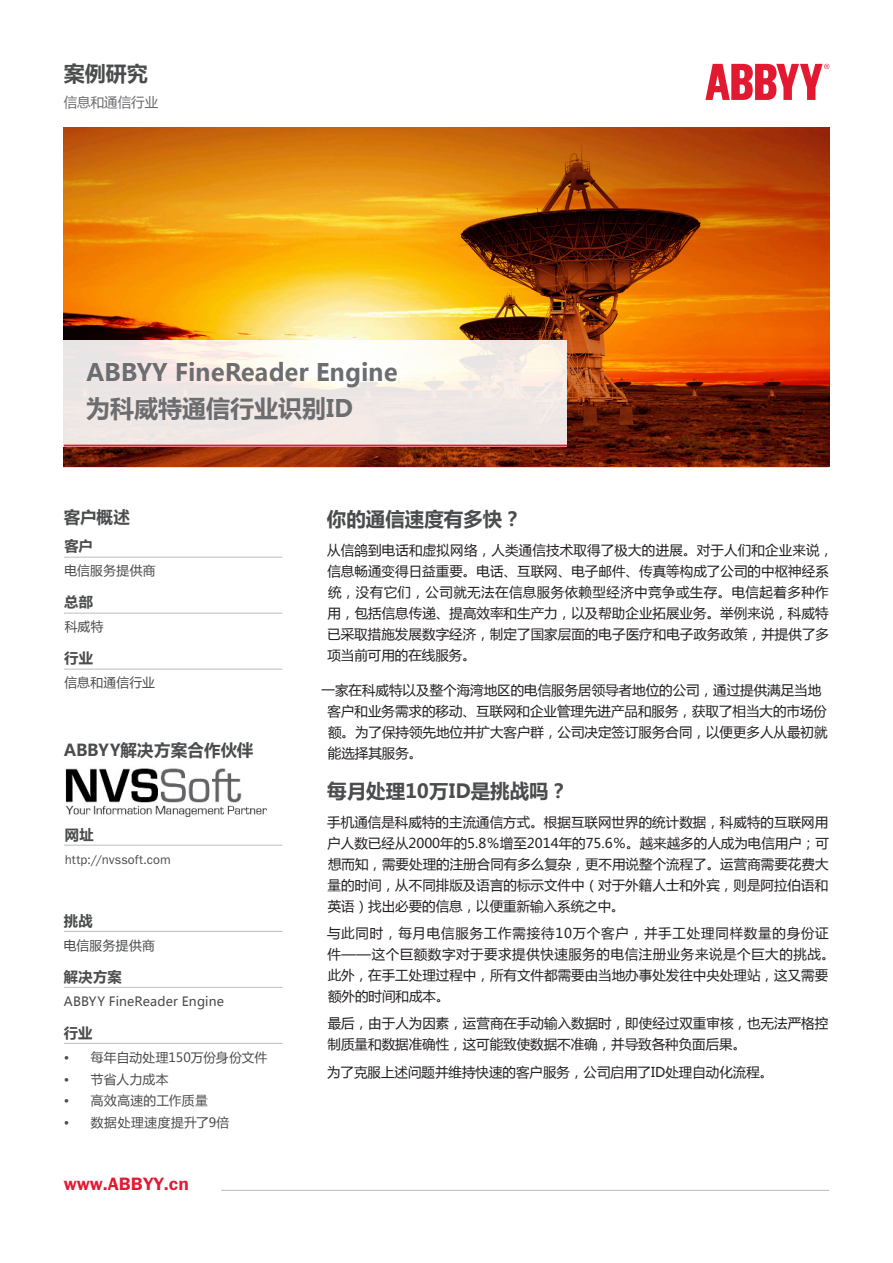
<style>
.page{position:relative;width:893px;height:1263px;background:#fff}
.page>*{position:absolute;margin:0;border:0;box-sizing:border-box;transform-origin:0 0}
.t1{font:700 24px "Microsoft Ya Hei";color:#6c6d70}
.Tagline{font:700 21px "Microsoft Ya Hei";color:#4b4c4d}
.t2{font:700 19.5px "Microsoft Ya Hei";color:#4b4c4d}
.Logo_www_abbyy_com_r{font:18px "Franklin Gothic Demi ITC";color:#e21931}
.Sidebar_H2{font:700 16.5px "Microsoft Ya Hei";letter-spacing:.005em;color:#4b4c4d}
.Sidebar_H3{font:700 14.25px "Microsoft Ya Hei";letter-spacing:.015em;color:#4b4c4d}
.Body{font:13.5px/21px "Microsoft Ya Hei";color:#231f20}
.Body-2{font:13.5px/21px "Microsoft Ya Hei";letter-spacing:.04em;color:#231f20}
.t3{font:13.5px "Microsoft Ya Hei";color:#6c6d70}
.Sidebar_Body{font:12.75px "Microsoft Ya Hei";letter-spacing:.015em;color:#4b4c4d}
.Sidebar_Body-2{font:12.75px "Franklin Gothic Book ITC";letter-spacing:.01em;color:#4b4c4d}
.Sidebar_Body-3{font:12.75px "Microsoft Ya Hei";letter-spacing:-.005em;color:#4b4c4d}
.Sidebar_Body-4{font:12.75px "Microsoft Ya Hei";letter-spacing:.045em;color:#4b4c4d}
</style>
<div class="page">
<svg style="left:705px;top:64px;width:124px;height:36px"></svg>
<img style="left:64px;top:128px;width:765px;height:338px">
<svg style="left:64px;top:340px;width:503px;height:105px;background:#f3ebe7"></svg>
<hr style="left:64px;top:445px;width:503px;height:1px;background:#e21931">
<hr style="left:64px;top:557px;width:218px;height:1px;background:#bcbdc0">
<hr style="left:64px;top:613px;width:218px;height:1px;background:#bcbdc0">
<hr style="left:64px;top:669px;width:218px;height:1px;background:#bcbdc0">
<hr style="left:64px;top:845px;width:218px;height:1px;background:#bcbdc0">
<hr style="left:221px;top:1190px;width:608px;height:1px;background:#bcbdc0">
<img style="left:65px;top:768px;width:202px;height:49px">
<hr style="left:64px;top:931px;width:219px;height:1px;background:#bcbdc0">
<hr style="left:64px;top:987px;width:219px;height:1px;background:#bcbdc0">
<hr style="left:64px;top:1043px;width:219px;height:1px;background:#bcbdc0">
<p class="Tagline" style="left:64px;top:59px;width:85px">案例研究</p>
<p class="t3" style="left:64px;top:93px;width:96px">信息和通信行业</p>
<p class="t1" style="left:86px;top:355px;width:313px">ABBYY FineReader Engine</p>
<p class="t1" style="left:86px;top:391px;width:269px">为科威特通信行业识别ID</p>
<p class="Sidebar_H2" style="left:64px;top:506px;width:68px">客户概述</p>
<p class="Sidebar_H3" style="left:65px;top:536px;width:30px">客户</p>
<p class="Sidebar_Body" style="left:65px;top:562px;width:92px">电信服务提供商</p>
<p class="Sidebar_H3" style="left:64px;top:592px;width:30px">总部</p>
<p class="Sidebar_Body" style="left:65px;top:618px;width:40px">科威特</p>
<p class="Sidebar_H3" style="left:64px;top:648px;width:30px">行业</p>
<p class="Sidebar_Body" style="left:64px;top:674px;width:92px">信息和通信行业</p>
<p class="Sidebar_H2" style="left:64px;top:739px;width:191px">ABBYY解决方案合作伙伴</p>
<p class="Sidebar_H3" style="left:65px;top:824px;width:30px">网址</p>
<p class="Sidebar_Body-2" style="left:65px;top:851px;width:108px">http://nvssoft.com</p>
<p class="Sidebar_H3" style="left:64px;top:910px;width:30px">挑战</p>
<p class="Sidebar_Body" style="left:64px;top:936px;width:92px">电信服务提供商</p>
<p class="Sidebar_H3" style="left:64px;top:966px;width:59px">解决方案</p>
<p class="Sidebar_Body" style="left:64px;top:992px;width:162px">ABBYY FineReader Engine</p>
<p class="Sidebar_H3" style="left:64px;top:1022px;width:30px">行业</p>
<p class="Sidebar_Body-3" style="left:64px;top:1048px;width:205px">• 每年自动处理150万份身份文件</p>
<p class="Sidebar_Body" style="left:64px;top:1070px;width:106px">• 节省人力成本</p>
<p class="Sidebar_Body" style="left:64px;top:1092px;width:145px">• 高效高速的工作质量</p>
<p class="Sidebar_Body-4" style="left:64px;top:1114px;width:167px">• 数据处理速度提升了9倍</p>
<p class="Logo_www_abbyy_com_r" style="left:64px;top:1173px;width:127px">www.ABBYY.cn</p>
<h2 class="t2" style="left:327px;top:505px;width:196px">你的通信速度有多快？</h2>
<p class="Body" style="left:327px;top:539px;width:508px">从信鸽到电话和虚拟网络，人类通信技术取得了极大的进展。对于人们和企业来说，信息畅通变得日益重要。电话、互联网、电子邮件、传真等构成了公司的中枢神经系统，没有它们，公司就无法在信息服务依赖型经济中竞争或生存。电信起着多种作用，包括信息传递、提高效率和生产力，以及帮助企业拓展业务。举例来说，科威特已采取措施发展数字经济，制定了国家层面的电子医疗和电子政务政策，并提供了多项当前可用的在线服务。</p>
<h2 class="Body" style="left:327px;top:680px;width:502px;text-indent:-6px">一家在科威特以及整个海湾地区的电信服务居领导者地位的公司，通过提供满足当地客户和业务需求的移动、互联网和企业管理先进产品和服务，获取了相当大的市场份额。为了保持领先地位并扩大客户群，公司决定签订服务合同，以便更多人从最初就能选择其服务。</h2>
<h2 class="t2" style="left:327px;top:777px;width:243px">每月处理10万ID是挑战吗？</h2>
<p class="Body" style="left:327px;top:811px;width:503px;text-align:justify">手机通信是科威特的主流通信方式。根据互联网世界的统计数据，科威特的互联网用户人数已经从2000年的5.8％增至2014年的75.6％。越来越多的人成为电信用户；可想而知，需要处理的注册合同有多么复杂，更不用说整个流程了。运营商需要花费大量的时间，从不同排版及语言的标示文件中（对于外籍人士和外宾，则是阿拉伯语和英语）找出必要的信息，以便重新输入系统之中。</p>
<p class="Body-2" style="left:327px;top:922px;width:509px">与此同时，每月电信服务工作需接待10万个客户，并手工处理同样数量的身份证件——这个巨额数字对于要求提供快速服务的电信注册业务来说是个巨大的挑战。此外，在手工处理过程中，所有文件都需要由当地办事处发往中央处理站，这又需要额外的时间和成本。</p>
<p class="Body" style="left:328px;top:1013px;width:502px">最后，由于人为因素，运营商在手动输入数据时，即使经过双重审核，也无法严格控制质量和数据准确性，这可能致使数据不准确，并导致各种负面后果。</p>
<p class="Body" style="left:327px;top:1061px;width:448px">为了克服上述问题并维持快速的客户服务，公司启用了ID处理自动化流程。</p>
</div>
